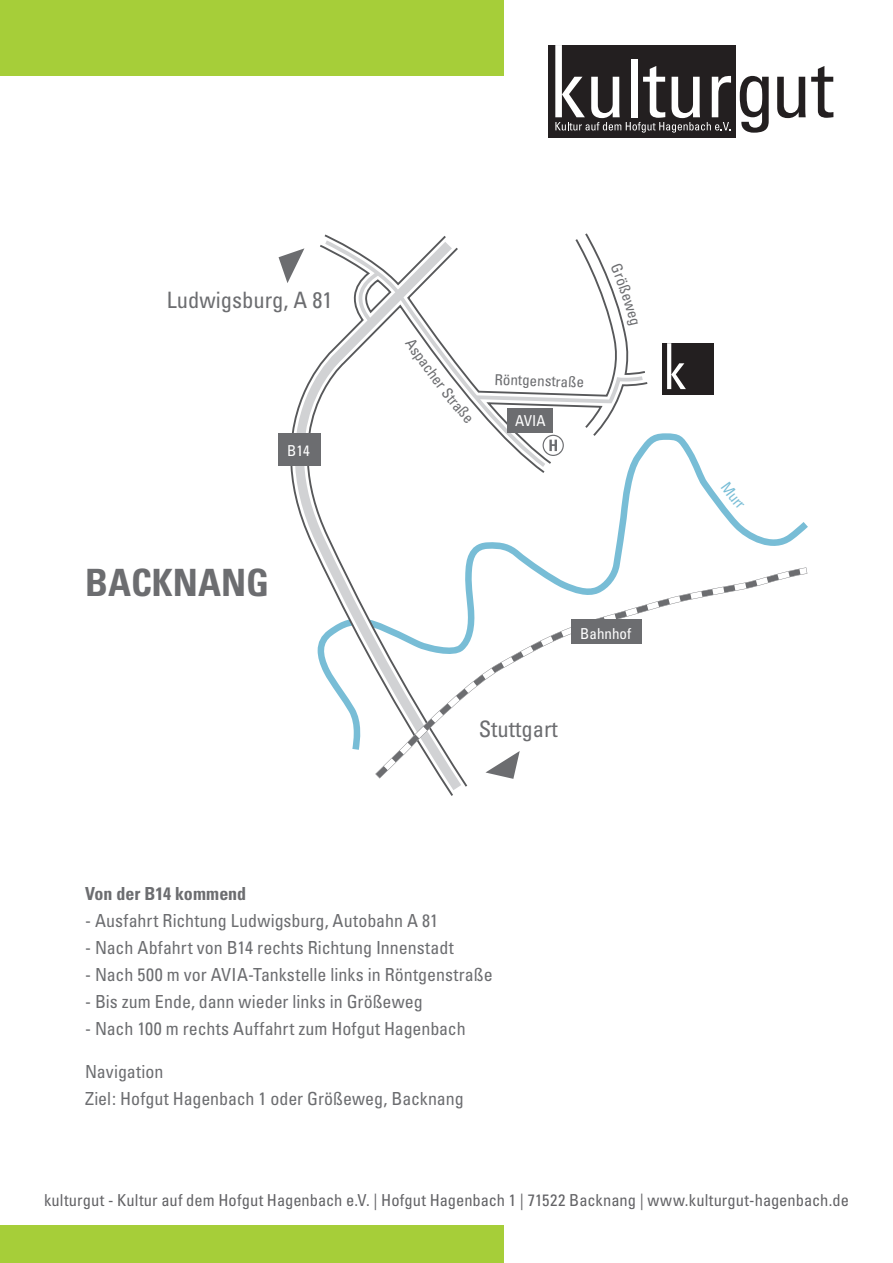
<style>
.page{position:relative;width:893px;height:1263px;background:#fff}
.page>*{position:absolute;margin:0;border:0;box-sizing:border-box;transform-origin:0 0}
.t1{font:700 condensed 37.65px "Univers";color:#6c6d70}
.t2{font:condensed 22.65px "Univers";color:#6c6d70}
.t3{font:condensed 18px/27px "Univers";color:#6c6d70}
.t4{font:700 condensed 18px "Univers";color:#6c6d70}
.t5{font:condensed 16.5px "Univers";color:#636366}
.t6{font:condensed 15px "Univers";color:#fff}
.t7{font:condensed 15px "Univers";color:#6c6d70}
</style>
<div class="page">
<svg style="left:649px;top:433px;width:159px;height:113px"></svg>
<svg style="left:278px;top:240px;width:365px;height:550px"></svg>
<svg style="left:279px;top:248px;width:25px;height:35px"></svg>
<div style="left:508px;top:408px;width:45px;height:25px;background:#6c6d70"></div>
<div style="left:278px;top:433px;width:43px;height:32px;background:#6c6d70"></div>
<svg style="left:370px;top:564px;width:438px;height:220px"></svg>
<div style="left:571px;top:620px;width:71px;height:24px;background:#6c6d70"></div>
<div style="left:548px;top:45px;width:187px;height:93px;background:#231f20"></div>
<svg style="left:740px;top:76px;width:29px;height:57px"></svg>
<svg style="left:777px;top:66px;width:56px;height:52px"></svg>
<svg style="left:555px;top:45px;width:176px;height:88px"></svg>
<div style="left:0;top:0;width:503px;height:75px;background:#a6ce39"></div>
<div style="left:0;top:1225px;width:503px;height:38px;background:#a6ce39"></div>
<svg style="left:543px;top:435px;width:21px;height:21px"></svg>
<div style="left:662px;top:343px;width:51px;height:51px;background:#231f20"></div>
<svg style="left:667px;top:343px;width:19px;height:46px"></svg>
<svg style="left:405px;top:337px;width:67px;height:86px"></svg>
<svg style="left:611px;top:263px;width:27px;height:63px"></svg>
<svg style="left:721px;top:481px;width:23px;height:29px"></svg>
<p class="t2" style="left:167px;top:286px;width:167px">Ludwigsburg, A 81</p>
<p class="t6" style="left:287px;top:442px;width:24px">B14</p>
<h1 class="t1" style="left:85px;top:559px;width:186px">BACKNANG</h1>
<p class="t7" style="left:495px;top:370px;width:91px;rotate:2deg">Röntgenstraße</p>
<p class="t6" style="left:515px;top:411px;width:32px">AVIA</p>
<p class="t6" style="left:580px;top:624px;width:53px">Bahnhof</p>
<p class="t2" style="left:479px;top:714px;width:81px">Stuttgart</p>
<p class="t4" style="left:85px;top:882px;width:163px">Von der B14 kommend</p>
<p class="t3" style="left:85px;top:906px;width:355px">- Ausfahrt Richtung Ludwigsburg, Autobahn A 81</p>
<p class="t3" style="left:85px;top:933px;width:370px">- Nach Abfahrt von B14 rechts Richtung Innenstadt</p>
<p class="t3" style="left:85px;top:960px;width:409px">- Nach 500 m vor AVIA-Tankstelle links in Röntgenstraße</p>
<p class="t3" style="left:85px;top:987px;width:339px">- Bis zum Ende, dann wieder links in Größeweg</p>
<p class="t3" style="left:85px;top:1014px;width:382px">- Nach 100 m rechts Auffahrt zum Hofgut Hagenbach</p>
<p class="t3" style="left:85px;top:1058px;width:380px">Navigation<br>Ziel: Hofgut Hagenbach 1 oder Größeweg, Backnang</p>
<p class="t5" style="left:44px;top:1189px;width:806px">kulturgut - Kultur auf dem Hofgut Hagenbach e.V. | Hofgut Hagenbach 1 | 71522 Backnang | www.kulturgut-hagenbach.de</p>
</div>
